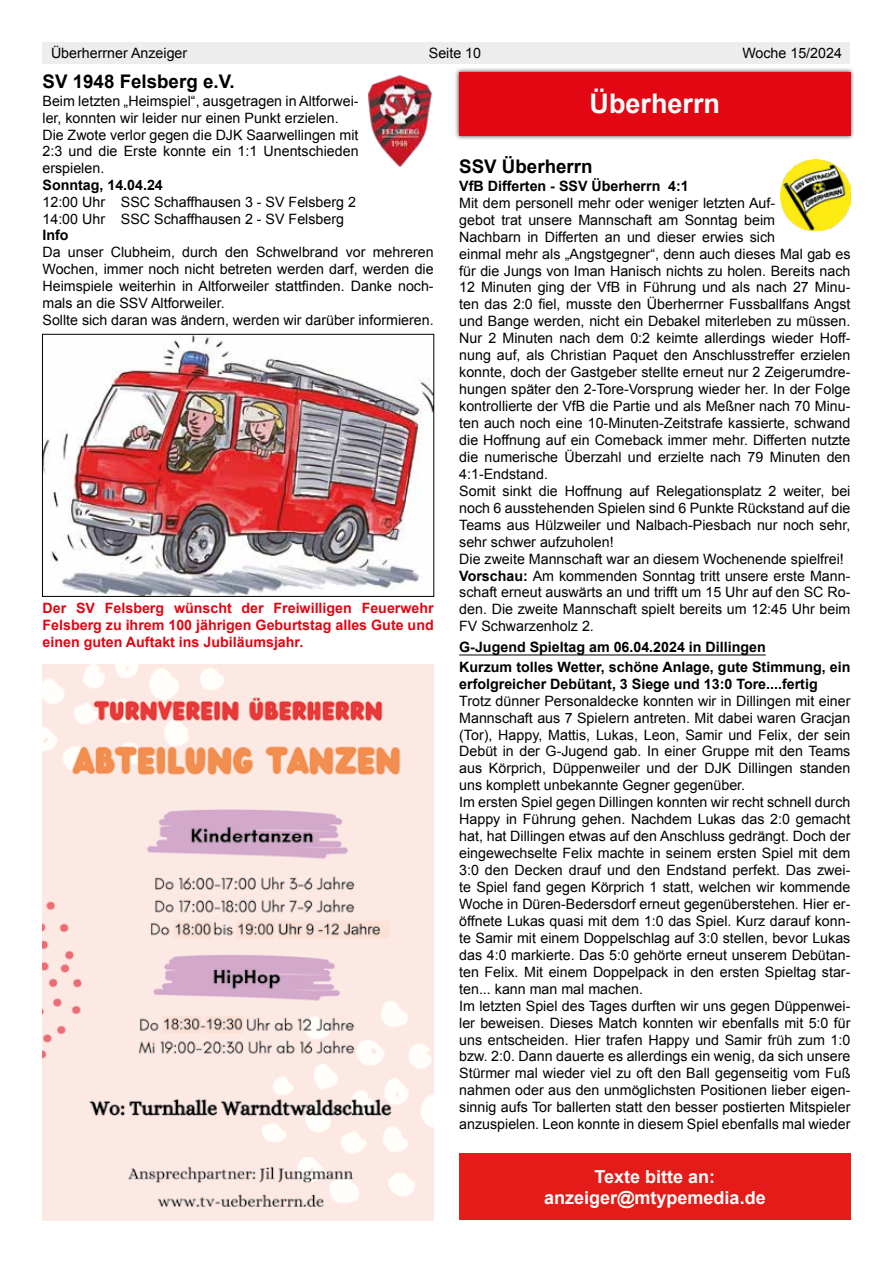
<style>
.page{position:relative;width:893px;height:1263px;background:#fff}
.page>*{position:absolute;margin:0;border:0;box-sizing:border-box;transform-origin:0 0}
.t1{font:700 27px "Arial";color:#fff}
.t2{font:700 18.75px "Arial";color:#000}
.t3{font:700 18px/21px "Arial";color:#fff;text-align:center}
.t4{font:14.25px/17px "Arial";color:#000}
.t5{font:700 14.25px/20px "Arial";color:#000}
.t6{font:700 14.25px/17px "Arial";color:#e30613;text-align:justify}
.s1{font-weight:700}
</style>
<div class="page">
<div style="left:43px;top:43px;width:807px;height:21px;background:#ededed"></div>
<hr style="left:459px;top:655px;width:307px;height:1px;background:#000">
<div style="left:455px;top:67px;width:400px;height:73px;background:#000;opacity:.7"></div>
<div style="left:459px;top:72px;width:391px;height:63px;background:#e30613"></div>
<img style="left:781px;top:159px;width:69px;height:71px">
<img style="left:368px;top:75px;width:64px;height:92px">
<img style="left:44px;top:336px;width:388px;height:259px">
<div style="left:42px;top:334px;width:392px;height:263px;border:1px solid #000"></div>
<img style="left:43px;top:664px;width:391px;height:556px">
<div style="left:459px;top:1153px;width:391px;height:67px;background:#e41b18"></div>
<p class="t4" style="left:51px;top:45px;width:138px">Überherrner Anzeiger</p>
<p class="t4" style="left:429px;top:45px;width:54px">Seite 10</p>
<p class="t4" style="left:742px;top:45px;width:101px">Woche 15/2024</p>
<h1 class="t1" style="left:590px;top:86px;width:132px">Überherrn</h1>
<h2 class="t2" style="left:43px;top:69px;width:194px">SV 1948 Felsberg e.V.</h2>
<p class="t4" style="left:43px;top:92px;width:318px">Beim letzten „Heimspiel“, ausgetragen in Altforwei&shy;ler, konnten wir leider nur einen Punkt erzielen.<br>Die Zwote verlor gegen die DJK Saarwellingen mit 2:3 und die Erste konnte ein 1:1 Unentschieden erspielen.</p>
<p class="t5" style="left:43px;top:175px;width:122px">Sonntag, 14.04.24</p>
<p class="t4" style="left:43px;top:194px;width:315px">12:00 Uhr SSC Schaffhausen 3 - SV Felsberg 2<br>14:00 Uhr SSC Schaffhausen 2 - SV Felsberg</p>
<p class="t5" style="left:43px;top:226px;width:28px">Info</p>
<p class="t4" style="left:43px;top:244px;width:393px">Da unser Clubheim, durch den Schwelbrand vor mehreren Wochen, immer noch nicht betreten werden darf, werden die Heimspiele weiterhin in Altforweiler stattfinden. Danke noch&shy;mals an die SSV Altforweiler.<br>Sollte sich daran was ändern, werden wir darüber informieren.</p>
<h2 class="t2" style="left:459px;top:154px;width:135px">SSV Überherrn</h2>
<p class="t5" style="left:459px;top:176px;width:231px">VfB Differten - SSV Überherrn 4:1</p>
<p class="t4" style="left:459px;top:194px;width:393px">Mit dem personell mehr oder weniger letzten Auf-<br>gebot trat unsere Mannschaft am Sonntag beim<br>Nachbarn in Differten an und dieser erwies sich<br>einmal mehr als „Angstgegner“, denn auch dieses Mal gab es für die Jungs von Iman Hanisch nichts zu holen. Bereits nach 12 Minuten ging der VfB in Führung und als nach 27 Minu&shy;ten das 2:0 fiel, musste den Überherrner Fussballfans Angst und Bange werden, nicht ein Debakel miterleben zu müssen.<br>Nur 2 Minuten nach dem 0:2 keimte allerdings wieder Hoff&shy;nung auf, als Christian Paquet den Anschlusstreffer erzielen konnte, doch der Gastgeber stellte erneut nur 2 Zeigerumdre&shy;hungen später den 2-Tore-Vorsprung wieder her. In der Folge kontrollierte der VfB die Partie und als Meßner nach 70 Minu&shy;ten auch noch eine 10-Minuten-Zeitstrafe kassierte, schwand die Hoffnung auf ein Comeback immer mehr. Differten nutzte die numerische Überzahl und erzielte nach 79 Minuten den 4:1-Endstand.<br>Somit sinkt die Hoffnung auf Relegationsplatz 2 weiter, bei noch 6 ausstehenden Spielen sind 6 Punkte Rückstand auf die Teams aus Hülzweiler und Nalbach-Piesbach nur noch sehr, sehr schwer aufzuholen!<br>Die zweite Mannschaft war an diesem Wochenende spielfrei!<br><span class="s1">Vorschau:</span> Am kommenden Sonntag tritt unsere erste Mann&shy;schaft erneut auswärts an und trifft um 15 Uhr auf den SC Ro&shy;den. Die zweite Mannschaft spielt bereits um 12:45 Uhr beim FV Schwarzenholz 2.</p>
<p class="t5" style="left:459px;top:637px;width:393px">G-Jugend Spieltag am 06.04.2024 in Dillingen<br>Kurzum tolles Wetter, schöne Anlage, gute Stimmung, ein</p>
<p class="t5" style="left:459px;top:674px;width:360px">erfolgreicher Debütant, 3 Siege und 13:0 Tore....fertig</p>
<p class="t4" style="left:459px;top:692px;width:393px">Trotz dünner Personaldecke konnten wir in Dillingen mit einer Mannschaft aus 7 Spielern antreten. Mit dabei waren Gracjan (Tor), Happy, Mattis, Lukas, Leon, Samir und Felix, der sein Debüt in der G-Jugend gab. In einer Gruppe mit den Teams aus Körprich, Düppenweiler und der DJK Dillingen standen uns komplett unbekannte Gegner gegenüber.<br>Im ersten Spiel gegen Dillingen konnten wir recht schnell durch Happy in Führung gehen. Nachdem Lukas das 2:0 gemacht hat, hat Dillingen etwas auf den Anschluss gedrängt. Doch der eingewechselte Felix machte in seinem ersten Spiel mit dem 3:0 den Decken drauf und den Endstand perfekt. Das zwei&shy;te Spiel fand gegen Körprich 1 statt, welchen wir kommende Woche in Düren-Bedersdorf erneut gegenüberstehen. Hier er&shy;öffnete Lukas quasi mit dem 1:0 das Spiel. Kurz darauf konn&shy;te Samir mit einem Doppelschlag auf 3:0 stellen, bevor Lukas das 4:0 markierte. Das 5:0 gehörte erneut unserem Debütan&shy;ten Felix. Mit einem Doppelpack in den ersten Spieltag star&shy;ten... kann man mal machen.<br>Im letzten Spiel des Tages durften wir uns gegen Düppenwei&shy;ler beweisen. Dieses Match konnten wir ebenfalls mit 5:0 für uns entscheiden. Hier trafen Happy und Samir früh zum 1:0 bzw. 2:0. Dann dauerte es allerdings ein wenig, da sich unsere Stürmer mal wieder viel zu oft den Ball gegenseitig vom Fuß nahmen oder aus den unmöglichsten Positionen lieber eigen&shy;sinnig aufs Tor ballerten statt den besser postierten Mitspieler anzuspielen. Leon konnte in diesem Spiel ebenfalls mal wieder</p>
<p class="t6" style="left:43px;top:600px;width:393px">Der SV Felsberg wünscht der Freiwilligen Feuerwehr Felsberg zu ihrem 100 jährigen Geburtstag alles Gute und einen guten Auftakt ins Jubiläumsjahr.</p>
<p class="t3" style="left:544px;top:1167px;width:223px">Texte bitte an: anzeiger@mtypemedia.de</p>
</div>
